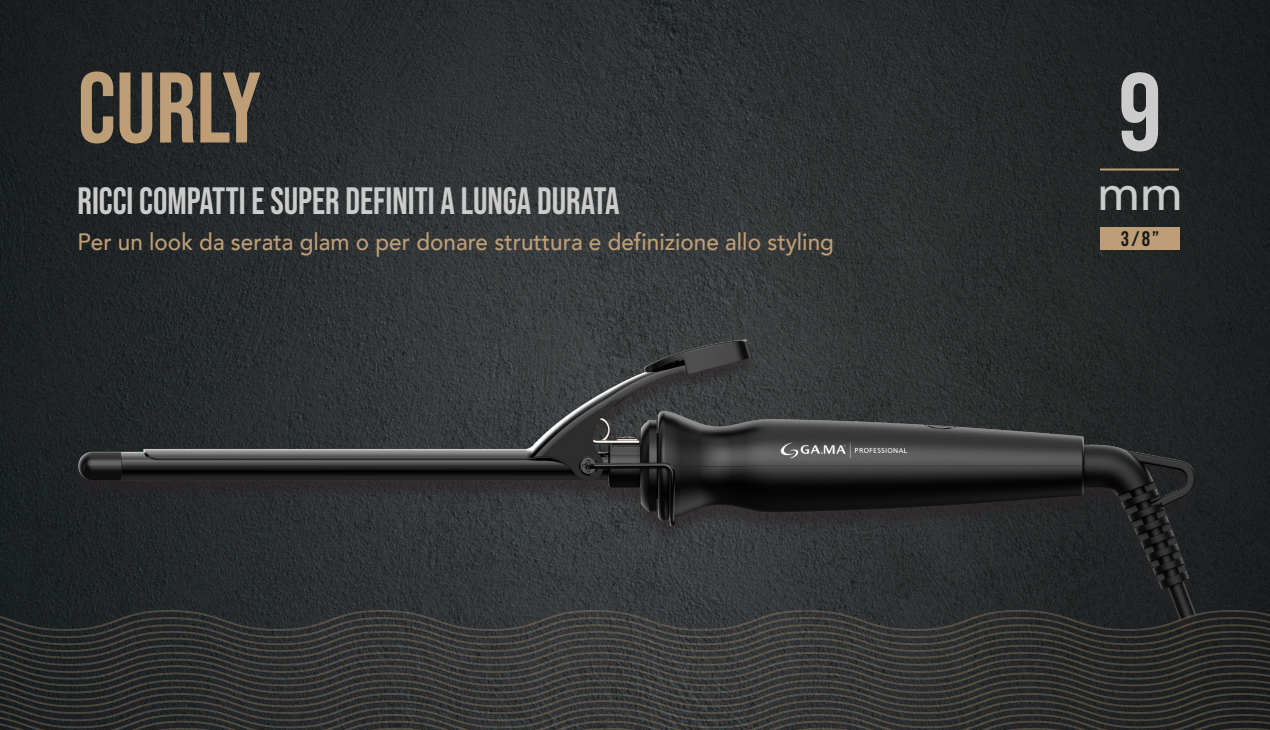
<style>
.page{position:relative;width:1270px;height:730px;background:#fff}
.page>*{position:absolute;margin:0;border:0;box-sizing:border-box;transform-origin:0 0}
.t1{font:110px "Bebas Neue";color:#ccc}
.t2{font:100px "Bebas Neue";color:#be9e77}
.t3{font:500 50px "Avenir";color:#ccc}
.t4{font:37.9px "Bebas Neue";color:#ccc;scale:.95 1}
.t5{font:500 23.7px "Avenir";color:#be9e77;scale:.95 1}
.t6{font:21px "Bebas Neue";color:#1a1a1a}
</style>
<div class="page">
<img style="left:0;top:0;width:1270px;height:610px">
<img style="left:67px;top:320px;width:1153px;height:290px">
<svg style="left:0;top:610px;width:1270px;height:120px"></svg>
<div style="left:1100px;top:228px;width:80px;height:22px;background:#be9e77"></div>
<hr style="left:1100px;top:168px;width:79px;height:2px;background:#be9e77">
<h2 class="t2" style="left:78px;top:51px;width:185px">CURLY</h2>
<h3 class="t4" style="left:78px;top:180px;width:572px">RICCI COMPATTI E SUPER DEFINITI A LUNGA DURATA</h3>
<p class="t5" style="left:78px;top:222px;width:798px">Per un look da serata glam o per donare struttura e definizione allo styling</p>
<h1 class="t1" style="left:1118px;top:50px;width:45px">9</h1>
<h3 class="t3" style="left:1097px;top:150px;width:87px">mm</h3>
<p class="t6" style="left:1121px;top:227px;width:40px">3/8”</p>
</div>
